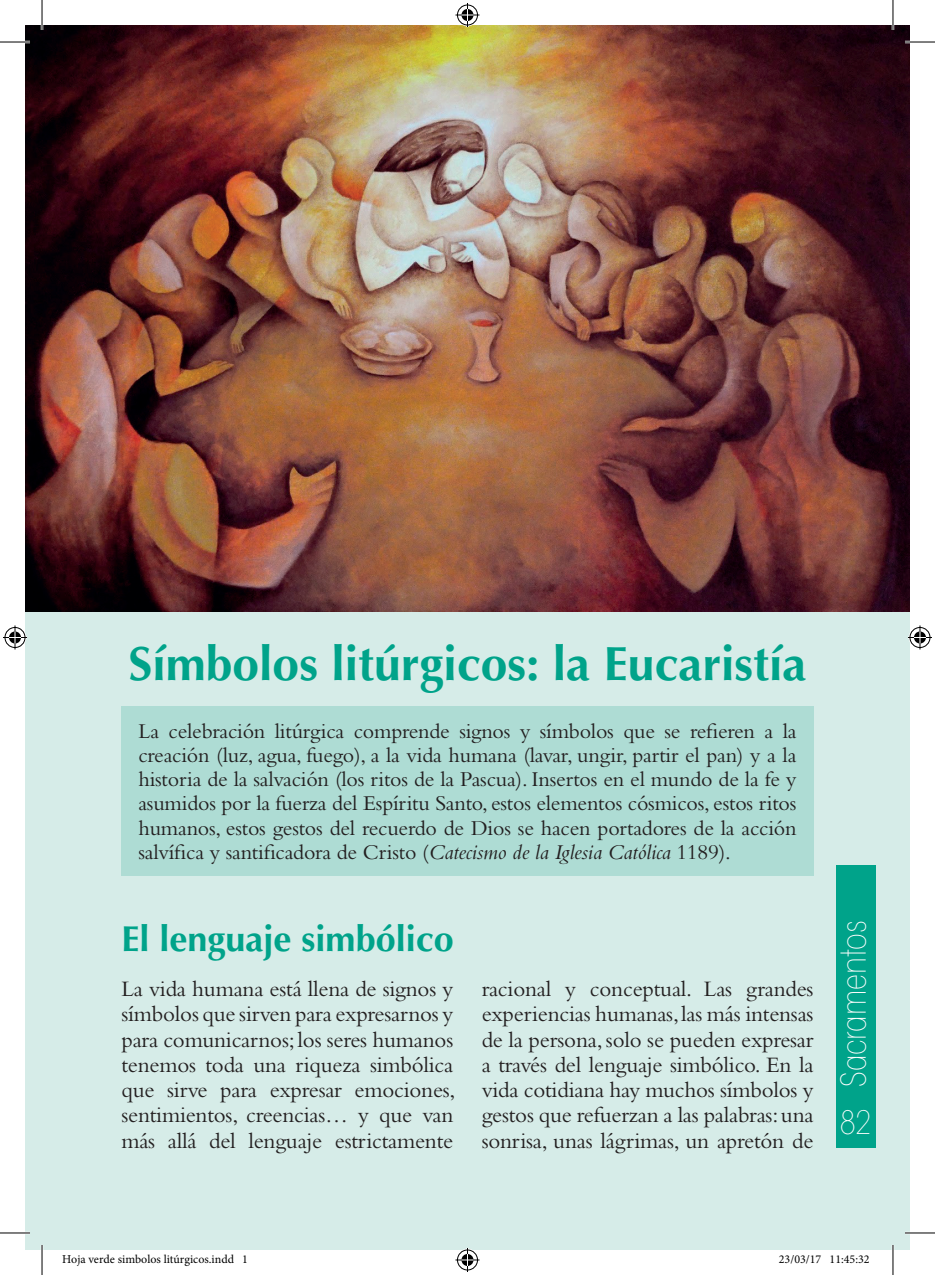
<style>
.page{position:relative;width:935px;height:1275px;background:#fff}
.page>*{position:absolute;margin:0;border:0;box-sizing:border-box;transform-origin:0 0}
.t1{font:700 48px "Optima LT Std";color:#00a38a}
.t2{font:700 36px "Optima LT Std";color:#00a38a}
.t3{font:200 condensed 34px "ITC Avant Garde Std";color:#fff}
.t4{font:200 condensed 32px "ITC Avant Garde Std";color:#fff}
.t5{font:23px/25.4px "Bembo Std";letter-spacing:-.01em;color:#231f20;text-align:justify}
.t6{font:22px/24.2px "Bembo Std";letter-spacing:-.01em;color:#231f20;text-align:justify}
.t7{font:12px "Minion Pro";color:#000}
.s1{font-style:italic}
</style>
<div class="page">
<div style="left:25px;top:25px;width:884px;height:1225px;background:#d6ece8"></div>
<div style="left:836px;top:865px;width:39px;height:283px;background:#00a38a"></div>
<img style="left:25px;top:25px;width:884px;height:586px">
<div style="left:121px;top:706px;width:692px;height:169px;background:#aedcd4"></div>
<hr style="left:0;top:41px;width:30px;height:2px;background:#fff">
<hr style="left:904px;top:41px;width:30px;height:2px;background:#fff">
<hr style="left:0;top:1231px;width:30px;height:3px;background:#fff">
<hr style="left:904px;top:1231px;width:30px;height:3px;background:#fff">
<hr style="left:41px;top:0;width:2px;height:30px;background:#fff">
<hr style="left:41px;top:1245px;width:2px;height:30px;background:#fff">
<hr style="left:891px;top:0;width:3px;height:30px;background:#fff">
<hr style="left:891px;top:1245px;width:3px;height:30px;background:#fff">
<hr style="left:0;top:42px;width:30px;height:1px;background:#000">
<hr style="left:904px;top:42px;width:30px;height:1px;background:#000">
<hr style="left:0;top:1232px;width:30px;height:1px;background:#000">
<hr style="left:904px;top:1232px;width:30px;height:1px;background:#000">
<hr style="left:42px;top:0;width:1px;height:30px;background:#000">
<hr style="left:42px;top:1245px;width:1px;height:30px;background:#000">
<hr style="left:892px;top:0;width:1px;height:30px;background:#000">
<hr style="left:892px;top:1245px;width:1px;height:30px;background:#000">
<svg style="left:455px;top:3px;width:24px;height:24px"></svg>
<svg style="left:455px;top:1248px;width:24px;height:24px"></svg>
<svg style="left:3px;top:625px;width:24px;height:24px"></svg>
<svg style="left:908px;top:625px;width:23px;height:24px"></svg>
<h1 class="t1" style="left:128px;top:635px;width:679px">Símbolos litúrgicos: la Eucaristía</h1>
<p class="t6" style="left:138px;top:718px;width:659px">La celebración litúrgica comprende signos y símbolos que se refieren a la creación (luz, agua, fuego), a la vida humana (lavar, ungir, partir el pan) y a la historia de la salvación (los ritos de la Pascua). Insertos en el mundo de la fe y asumidos por la fuerza del Espíritu Santo, estos elementos cósmicos, estos ritos humanos, estos gestos del recuerdo de Dios se hacen portadores de la acción salvífica y santificadora de Cristo (<span class="s1">Catecismo de la Iglesia Católica</span> 1189).</p>
<h2 class="t2" style="left:121px;top:917px;width:334px">El lenguaje simbólico</h2>
<p class="t5" style="left:121px;top:975px;width:335px">La vida humana está llena de signos y símbolos que sirven para expresarnos y para comunicarnos; los seres humanos tenemos toda una riqueza simbólica que sirve para expresar emociones, sentimientos, creencias… y que van más allá del lenguaje estrictamente</p>
<p class="t5" style="left:481px;top:975px;width:333px">racional y conceptual. Las grandes experiencias humanas, las más intensas de la persona, solo se pueden expresar a través del lenguaje simbólico. En la vida cotidiana hay muchos símbolos y gestos que refuerzan a las palabras: una sonrisa, unas lágrimas, un apretón de</p>
<h3 class="t3" style="left:833px;top:1087px;width:168px;rotate:-90deg">Sacramentos</h3>
<h3 class="t4" style="left:839px;top:1104px;width:33px">82</h3>
<p class="t7" style="left:62px;top:1251px;width:187px">Hoja verde simbolos litúrgicos.indd 1</p>
<p class="t7" style="left:778px;top:1251px;width:92px">23/03/17 11:45:32</p>
</div>
